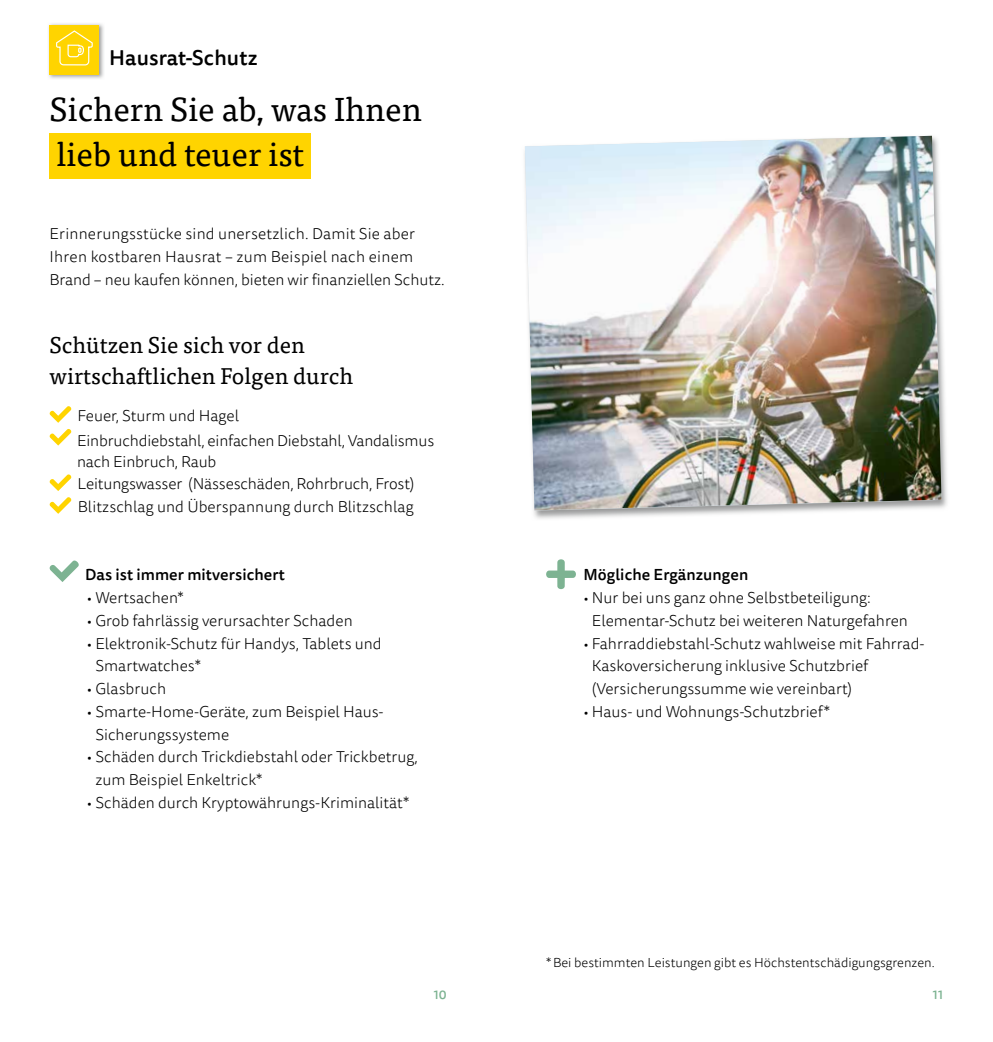
<style>
.page{position:relative;width:993px;height:1042px;background:#fff}
.page>*{position:absolute;margin:0;border:0;box-sizing:border-box;transform-origin:0 0}
.t1{font:33.25px/45.5px "Tisa OT";color:#000}
.t2{font:22.75px/31.5px "Tisa OT";color:#000}
.t3{font:500 21px "Tisa Sans OT";letter-spacing:.005em;color:#000}
.t4{font:300 15.75px/22.8px "Tisa Sans OT";color:#000}
.t5{font:500 15.75px "Tisa Sans OT";letter-spacing:.005em;color:#000}
.t6{font:300 13.12px "Tisa Sans OT";color:#000}
.t7{font:500 12.25px "Tisa Sans OT";color:#7db392}
</style>
<div class="page">
<img style="left:533px;top:135px;width:414px;height:384px">
<img style="left:524px;top:136px;width:417px;height:374px">
<svg style="left:49px;top:406px;width:23px;height:39px"></svg>
<svg style="left:49px;top:474px;width:23px;height:17px"></svg>
<svg style="left:49px;top:497px;width:23px;height:17px"></svg>
<svg style="left:49px;top:560px;width:30px;height:22px"></svg>
<svg style="left:546px;top:559px;width:29px;height:30px"></svg>
<div style="left:50px;top:133px;width:261px;height:46px;background:#ffd400"></div>
<img style="left:48px;top:23px;width:56px;height:56px">
<div style="left:50px;top:25px;width:49px;height:49px;background:#ffd400"></div>
<svg style="left:56px;top:30px;width:37px;height:35px"></svg>
<h3 class="t3" style="left:109px;top:45px;width:150px">Hausrat-Schutz</h3>
<h1 class="t1" style="left:50px;top:87px;width:373px">Sichern Sie ab, was Ihnen lieb und teuer ist</h1>
<p class="t4" style="left:50px;top:223px;width:396px">Erinnerungsstücke sind unersetzlich. Damit Sie aber<br>Ihren kostbaren Hausrat – zum Beispiel nach einem<br>Brand – neu kaufen können, bieten wir finanziellen Schutz.</p>
<h2 class="t2" style="left:50px;top:329px;width:305px">Schützen Sie sich vor den wirtschaft lichen Folgen durch</h2>
<p class="t4" style="left:77px;top:404px;width:359px;line-height:24.5px">Feuer, Sturm und Hagel<br>Einbruchdiebstahl, einfachen Diebstahl, Vandalismus</p>
<p class="t4" style="left:77px;top:451px;width:338px">nach Einbruch, Raub<br>Leitungswasser (Nässeschäden, Rohrbruch, Frost)<br>Blitzschlag und Überspannung durch Blitzschlag</p>
<p class="t5" style="left:85px;top:565px;width:201px">Das ist immer mitversichert</p>
<p class="t4" style="left:87px;top:587px;width:98px">• Wertsachen*</p>
<p class="t4" style="left:87px;top:610px;width:267px">• Grob fahrlässig verursachter Schaden</p>
<p class="t4" style="left:95px;top:633px;width:288px;text-indent:-9px">• Elektronik-Schutz für Handys, Tablets und<br>Smartwatches*</p>
<p class="t4" style="left:87px;top:678px;width:81px">• Glasbruch</p>
<p class="t4" style="left:95px;top:701px;width:290px;text-indent:-9px">• Smarte-Home-Geräte, zum Beispiel Haus-<br>Sicherungssysteme</p>
<p class="t4" style="left:95px;top:746px;width:324px;text-indent:-9px">• Schäden durch Trickdiebstahl oder Trickbetrug, zum Beispiel Enkeltrick*</p>
<p class="t4" style="left:87px;top:792px;width:324px">• Schäden durch Kryptowährungs-Kriminalität*</p>
<p class="t5" style="left:583px;top:565px;width:166px">Mögliche Ergänzungen</p>
<p class="t4" style="left:591px;top:587px;width:317px;text-indent:-9px">• Nur bei uns ganz ohne Selbstbeteiligung:<br>Elementar-Schutz bei weiteren Naturgefahren</p>
<p class="t4" style="left:591px;top:633px;width:334px;text-indent:-9px">• Fahrraddiebstahl-Schutz wahlweise mit Fahrrad-<br>Kaskoversicherung inklusive Schutzbrief (Versicherungssumme wie vereinbart)</p>
<p class="t4" style="left:583px;top:701px;width:248px">• Haus- und Wohnungs-Schutzbrief*</p>
<p class="t6" style="left:546px;top:955px;width:390px">* Bei bestimmten Leistungen gibt es Höchstentschädigungsgrenzen.</p>
<p class="t7" style="left:433px;top:987px;width:15px">10</p>
<p class="t7" style="left:932px;top:987px;width:12px">11</p>
</div>
